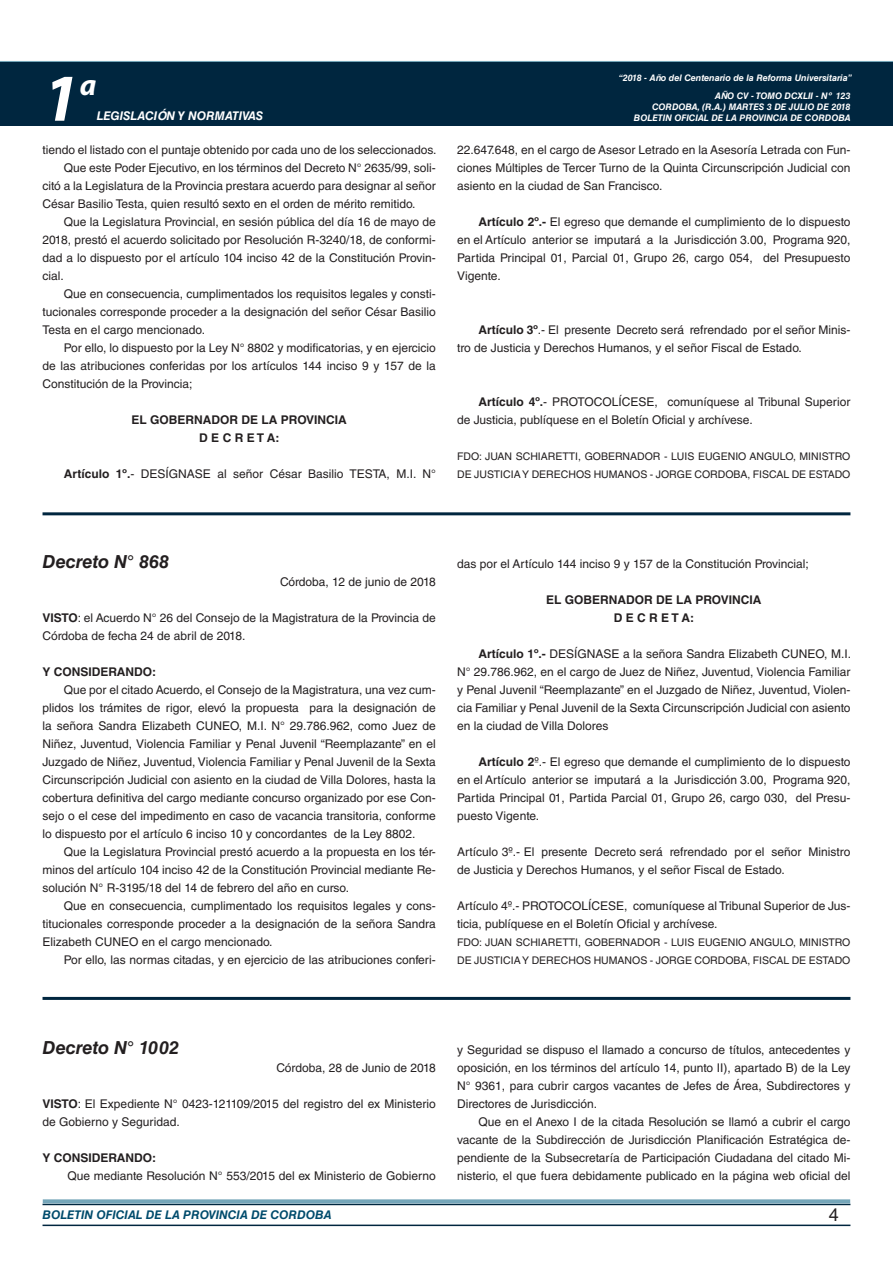
<style>
.page{position:relative;width:893px;height:1263px;background:#fff}
.page>*{position:absolute;margin:0;border:0;box-sizing:border-box;transform-origin:0 0}
.t1{font:italic 700 67.5px "Myriad Pro";color:#fff}
.t2{font:italic 700 30px "Myriad Pro";color:#fff}
.DOC__N{font:italic 700 18px "Helvetica LT Std";color:#231f20}
.t3{font:18px "Helvetica LT Std";color:#231f20}
.TEXTO_BASE{font:12px/18px "Helvetica LT Std";color:#231f20;text-align:justify}
.TEXTO_BASE-2{font:700 12px "Helvetica LT Std";color:#231f20}
.t4{font:italic 700 12px "Helvetica LT Std";color:#004b6c}
.t5{font:italic 700 12px "Helvetica LT Std";color:#fff}
.FIRMA{font:10.5px/18px "Helvetica LT Std";color:#231f20}
.t6{font:italic 700 9px/10.8px "Helvetica LT Std";color:#fff;text-align:right}
.s1{font-weight:700}
</style>
<div class="page">
<div style="left:0;top:61px;width:893px;height:6px;background:#73a5b8"></div>
<div style="left:0;top:62px;width:893px;height:64px;background:#00263f"></div>
<hr style="left:43px;top:1224px;width:807px;height:2px;background:#00263f">
<div style="left:42px;top:1198px;width:809px;height:8px;background:#fff;opacity:.75"></div>
<hr style="left:43px;top:512px;width:807px;height:3px;background:#00263f">
<hr style="left:43px;top:997px;width:807px;height:3px;background:#00263f">
<h1 class="t1" style="left:43px;top:54px;width:38px">1</h1>
<h2 class="t2" style="left:80px;top:66px;width:18px">a</h2>
<p class="t5" style="left:97px;top:109px;width:168px">LEGISLACIÓN Y NORMATIVAS</p>
<p class="TEXTO_BASE" style="left:43px;top:141px;width:396px">tiendo el listado con el puntaje obtenido por cada uno de los seleccionados.</p>
<p class="TEXTO_BASE" style="left:43px;top:159px;width:395px;text-indent:21px">Que este Poder Ejecutivo, en los términos del Decreto N° 2635/99, soli&shy;citó a la Legislatura de la Provincia prestara acuerdo para designar al señor César Basilio Testa, quien resultó sexto en el orden de mérito remitido.</p>
<p class="TEXTO_BASE" style="left:43px;top:213px;width:395px;text-indent:21px">Que la Legislatura Provincial, en sesión pública del día 16 de mayo de 2018, prestó el acuerdo solicitado por Resolución R-3240/18, de conformi&shy;dad a lo dispuesto por el artículo 104 inciso 42 de la Constitución Provin&shy;cial.</p>
<p class="TEXTO_BASE" style="left:43px;top:285px;width:395px;text-indent:21px">Que en consecuencia, cumplimentados los requisitos legales y consti&shy;tucionales corresponde proceder a la designación del señor César Basilio Testa en el cargo mencionado.</p>
<p class="TEXTO_BASE" style="left:43px;top:339px;width:395px;text-indent:21px">Por ello, lo dispuesto por la Ley N° 8802 y modificatorias, y en ejercicio de las atribuciones conferidas por los artículos 144 inciso 9 y 157 de la Constitución de la Provincia;</p>
<p class="TEXTO_BASE-2" style="left:132px;top:412px;width:217px">EL GOBERNADOR DE LA PROVINCIA</p>
<p class="TEXTO_BASE-2" style="left:199px;top:430px;width:82px">D E C R E T A:</p>
<p class="TEXTO_BASE" style="left:64px;top:465px;width:374px"><span class="s1">Artículo 1º.</span>- DESÍGNASE al señor César Basilio TESTA, M.I. N°</p>
<p class="t6" style="left:619px;top:72px;width:235px">“2018 - Año del Centenario de la Reforma Universitaria”</p>
<p class="t6" style="left:634px;top:91px;width:218px">AÑO CV - TOMO DCXLII - Nº 123<br>CORDOBA, (R.A.) MARTES 3 DE JULIO DE 2018<br>BOLETIN OFICIAL DE LA PROVINCIA DE CORDOBA</p>
<p class="TEXTO_BASE" style="left:457px;top:141px;width:395px">22.647.648, en el cargo de Asesor Letrado en la Asesoría Letrada con Fun&shy;ciones Múltiples de Tercer Turno de la Quinta Circunscripción Judicial con asiento en la ciudad de San Francisco.</p>
<p class="TEXTO_BASE" style="left:457px;top:213px;width:395px;text-indent:21px"><span class="s1">Artículo 2º.-</span> El egreso que demande el cumplimiento de lo dispuesto en el Artículo anterior se imputará a la Jurisdicción 3.00, Programa 920, Partida Principal 01, Parcial 01, Grupo 26, cargo 054, del Presupuesto Vigente.</p>
<p class="TEXTO_BASE" style="left:457px;top:321px;width:395px;text-indent:21px"><span class="s1">Artículo 3º</span>.- El presente Decreto será refrendado por el señor Minis&shy;tro de Justicia y Derechos Humanos, y el señor Fiscal de Estado.</p>
<p class="TEXTO_BASE" style="left:457px;top:393px;width:395px;text-indent:21px"><span class="s1">Artículo 4º.</span>- PROTOCOLÍCESE, comuníquese al Tribunal Superior de Justicia, publíquese en el Boletín Oficial y archívese.</p>
<p class="FIRMA" style="left:457px;top:447px;width:395px">FDO: JUAN SCHIARETTI, GOBERNADOR - LUIS EUGENIO ANGULO, MINISTRO<br>DE JUSTICIA Y DERECHOS HUMANOS - JORGE CORDOBA, FISCAL DE ESTADO</p>
<p class="DOC__N" style="left:43px;top:550px;width:128px">Decreto N° 868</p>
<p class="TEXTO_BASE" style="left:280px;top:573px;width:157px">Córdoba, 12 de junio de 2018</p>
<p class="TEXTO_BASE" style="left:43px;top:609px;width:395px"><span class="s1">VISTO</span>: el Acuerdo N° 26 del Consejo de la Magistratura de la Provincia de<br>Córdoba de fecha 24 de abril de 2018.</p>
<p class="TEXTO_BASE-2" style="left:43px;top:664px;width:115px">Y CONSIDERANDO:</p>
<p class="TEXTO_BASE" style="left:43px;top:681px;width:395px;text-indent:21px">Que por el citado Acuerdo, el Consejo de la Magistratura, una vez cum&shy;plidos los trámites de rigor, elevó la propuesta para la designación de la señora Sandra Elizabeth CUNEO, M.I. N° 29.786.962, como Juez de Niñez, Juventud, Violencia Familiar y Penal Juvenil “Reemplazante” en el Juzgado de Niñez, Juventud, Violencia Familiar y Penal Juvenil de la Sexta Circunscripción Judicial con asiento en la ciudad de Villa Dolores, hasta la cobertura definitiva del cargo mediante concurso organizado por ese Con&shy;sejo o el cese del impedimento en caso de vacancia transitoria, conforme lo dispuesto por el artículo 6 inciso 10 y concordantes de la Ley 8802.</p>
<p class="TEXTO_BASE" style="left:43px;top:843px;width:395px;text-indent:21px">Que la Legislatura Provincial prestó acuerdo a la propuesta en los tér&shy;minos del artículo 104 inciso 42 de la Constitución Provincial mediante Re&shy;solución N° R-3195/18 del 14 de febrero del año en curso.</p>
<p class="TEXTO_BASE" style="left:43px;top:897px;width:395px;text-indent:21px">Que en consecuencia, cumplimentado los requisitos legales y cons&shy;titucionales corresponde proceder a la designación de la señora Sandra Elizabeth CUNEO en el cargo mencionado.</p>
<p class="TEXTO_BASE" style="left:64px;top:951px;width:374px">Por ello, las normas citadas, y en ejercicio de las atribuciones conferi-</p>
<p class="TEXTO_BASE" style="left:457px;top:555px;width:353px">das por el Artículo 144 inciso 9 y 157 de la Constitución Provincial;</p>
<p class="TEXTO_BASE-2" style="left:546px;top:592px;width:217px">EL GOBERNADOR DE LA PROVINCIA</p>
<p class="TEXTO_BASE-2" style="left:614px;top:610px;width:82px">D E C R E T A:</p>
<p class="TEXTO_BASE" style="left:457px;top:645px;width:396px;text-indent:21px"><span class="s1">Artículo 1º.-</span> DESÍGNASE a la señora Sandra Elizabeth CUNEO, M.I.<br>N° 29.786.962, en el cargo de Juez de Niñez, Juventud, Violencia Familiar y Penal Juvenil “Reemplazante” en el Juzgado de Niñez, Juventud, Violen&shy;cia Familiar y Penal Juvenil de la Sexta Circunscripción Judicial con asiento en la ciudad de Villa Dolores</p>
<p class="TEXTO_BASE" style="left:457px;top:753px;width:395px;text-indent:21px"><span class="s1">Artículo 2</span>º.- El egreso que demande el cumplimiento de lo dispuesto en el Artículo anterior se imputará a la Jurisdicción 3.00, Programa 920, Partida Principal 01, Partida Parcial 01, Grupo 26, cargo 030, del Presu&shy;puesto Vigente.</p>
<p class="TEXTO_BASE" style="left:457px;top:843px;width:395px">Artículo 3º.- El presente Decreto será refrendado por el señor Ministro de Justicia y Derechos Humanos, y el señor Fiscal de Estado.</p>
<p class="TEXTO_BASE" style="left:457px;top:897px;width:395px">Artículo 4º.- PROTOCOLÍCESE, comuníquese al Tribunal Superior de Jus&shy;ticia, publíquese en el Boletín Oficial y archívese.</p>
<p class="FIRMA" style="left:457px;top:933px;width:395px">FDO: JUAN SCHIARETTI, GOBERNADOR - LUIS EUGENIO ANGULO, MINISTRO<br>DE JUSTICIA Y DERECHOS HUMANOS - JORGE CORDOBA, FISCAL DE ESTADO</p>
<p class="DOC__N" style="left:43px;top:1036px;width:138px">Decreto N° 1002</p>
<p class="TEXTO_BASE" style="left:276px;top:1059px;width:161px">Córdoba, 28 de Junio de 2018</p>
<p class="TEXTO_BASE" style="left:43px;top:1095px;width:395px"><span class="s1">VISTO</span>: El Expediente N° 0423-121109/2015 del registro del ex Ministerio de Gobierno y Seguridad.</p>
<p class="TEXTO_BASE-2" style="left:43px;top:1150px;width:115px">Y CONSIDERANDO:</p>
<p class="TEXTO_BASE" style="left:67px;top:1167px;width:370px">Que mediante Resolución N° 553/2015 del ex Ministerio de Gobierno</p>
<p class="TEXTO_BASE" style="left:457px;top:1041px;width:395px">y Seguridad se dispuso el llamado a concurso de títulos, antecedentes y oposición, en los términos del artículo 14, punto II), apartado B) de la Ley N° 9361, para cubrir cargos vacantes de Jefes de Área, Subdirectores y Directores de Jurisdicción.</p>
<p class="TEXTO_BASE" style="left:457px;top:1113px;width:395px;text-indent:21px">Que en el Anexo I de la citada Resolución se llamó a cubrir el cargo vacante de la Subdirección de Jurisdicción Planificación Estratégica de&shy;pendiente de la Subsecretaría de Participación Ciudadana del citado Mi&shy;nisterio, el que fuera debidamente publicado en la página web oficial del</p>
<p class="t4" style="left:43px;top:1208px;width:290px">BOLETIN OFICIAL DE LA PROVINCIA DE CORDOBA</p>
<h3 class="t3" style="left:829px;top:1204px;width:12px">4</h3>
</div>
